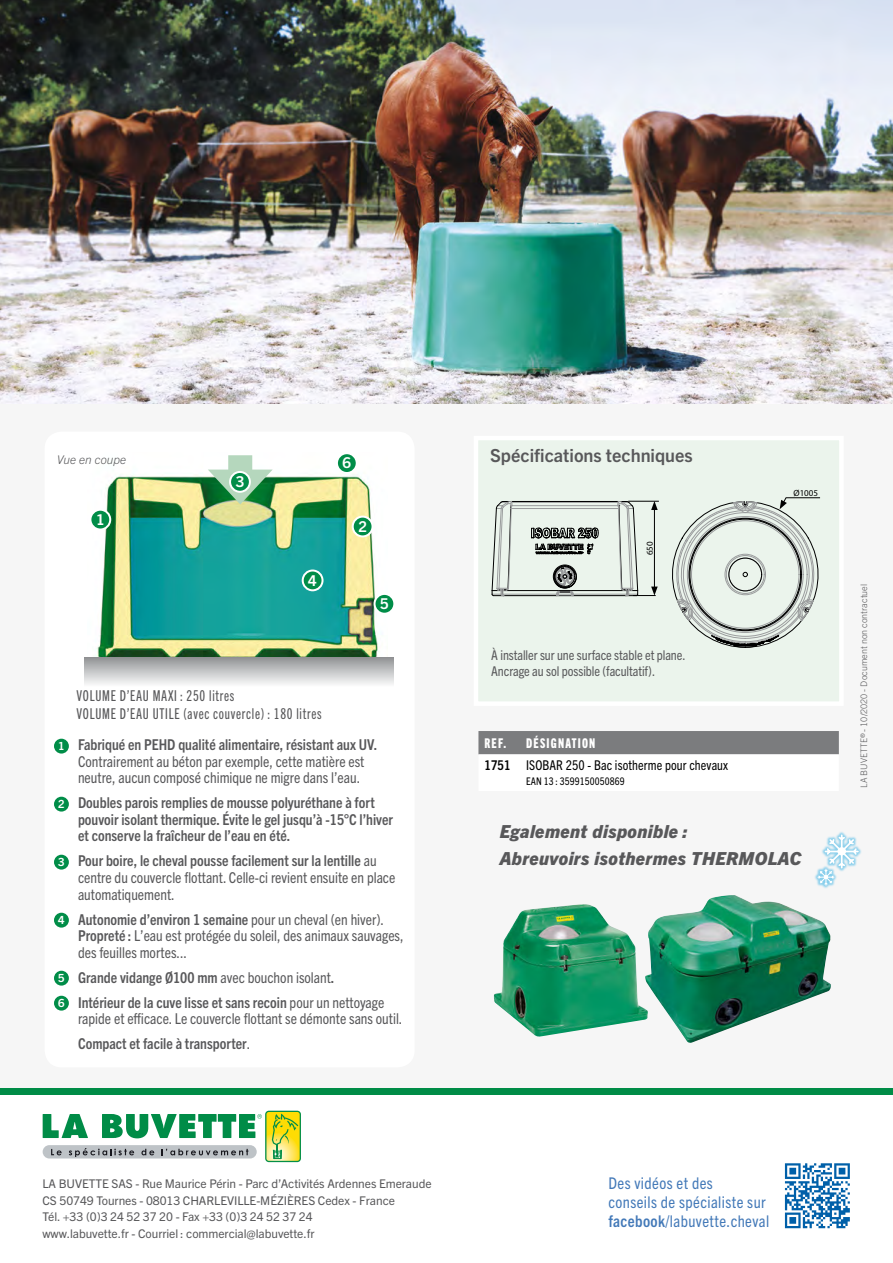
<style>
.page{position:relative;width:893px;height:1263px;background:#f6f6f6}
.page>*{position:absolute;margin:0;border:0;box-sizing:border-box;transform-origin:0 0}
.t1{font:italic 800 18px/27px "Trade Gothic Next LT Pro";letter-spacing:.02em;color:#58585a}
.t2{font:700 18px "Trade Gothic Next LT Pro";color:#58585a}
.t3{font:condensed 16.2px/19px "Trade Gothic Next LT Pro";letter-spacing:.025em;color:#4379b8}
.t4{font:condensed 15px/16.5px "Trade Gothic Next LT Pro";color:#58585a}
.t5{font:700 condensed 15px/16.5px "Trade Gothic Next LT Pro";color:#58585a}
.t6{font:15px/18px "Trade Gothic Next LT Pro Cm";letter-spacing:.05em;color:#58585a}
.t7{font:700 15px "Trade Gothic Next LT Pro";color:#fff}
.t8{font:condensed 13.5px/16.5px "Trade Gothic Next LT Pro";letter-spacing:-.005em;color:#58585a}
.t9{font:condensed 13.5px "Trade Gothic Next LT Pro";letter-spacing:.01em;color:#000}
.t10{font:13.5px "Trade Gothic Next LT Pro Hv Cm";letter-spacing:.09em;color:#fff}
.t11{font:12px/16.5px "Trade Gothic Next LT Pro";letter-spacing:-.005em;color:#58585a}
.t12{font:italic 300 12px "Trade Gothic Next LT Pro";letter-spacing:.01em;color:#58585a}
.t13{font:700 11.25px "Trade Gothic Next LT Pro";color:#fff}
.t14{font:condensed 10.5px "Trade Gothic Next LT Pro";letter-spacing:.01em;color:#000}
.t15{font:300 9px "Trade Gothic Next LT Pro";color:#58585a}
.t16{font:9px "Myriad Pro";color:#000}
.s1{font-weight:700}
.s2{font-weight:400}
</style>
<div class="page">
<div style="left:0;top:1092px;width:893px;height:171px;background:#fff"></div>
<div style="left:0;top:1089px;width:893px;height:6px;background:#008c47"></div>
<div style="left:474px;top:436px;width:370px;height:270px;background:#ebf4ec;border:4px solid #fff"></div>
<hr style="left:493px;top:595px;width:143px;height:1px;background:#000">
<hr style="left:503px;top:594px;width:54px;height:1px;background:#9a9c9d">
<hr style="left:573px;top:594px;width:54px;height:1px;background:#9a9c9d">
<hr style="left:503px;top:590px;width:124px;height:1px;background:#000">
<hr style="left:511px;top:508px;width:108px;height:1px;background:#9a9c9d">
<hr style="left:512px;top:505px;width:106px;height:1px;background:#9a9c9d">
<hr style="left:511px;top:502px;width:107px;height:1px;background:#9a9c9d">
<hr style="left:511px;top:501px;width:108px;height:1px;background:#000">
<div style="left:553px;top:565px;width:23px;height:23px;border:1px solid #000;border-radius:50%"></div>
<svg style="left:531px;top:528px;width:68px;height:27px"></svg>
<svg style="left:492px;top:501px;width:20px;height:95px"></svg>
<svg style="left:553px;top:566px;width:24px;height:30px"></svg>
<svg style="left:672px;top:497px;width:149px;height:150px"></svg>
<hr style="left:628px;top:501px;width:31px;height:1px;background:#000">
<svg style="left:618px;top:501px;width:40px;height:95px"></svg>
<div style="left:45px;top:432px;width:370px;height:635px;background:#fff;border-radius:17px"></div>
<img style="left:95px;top:455px;width:284px;height:202px">
<div style="left:228px;top:455px;width:24px;height:27px;background:#b5d7bd"></div>
<svg style="left:208px;top:470px;width:65px;height:34px;background:#5ca371"></svg>
<svg style="left:230px;top:472px;width:20px;height:20px"></svg>
<div style="left:229px;top:471px;width:22px;height:22px;border:2px solid #fff;border-radius:50%"></div>
<div style="left:84px;top:657px;width:310px;height:30px;background:linear-gradient(to bottom,#919294,#fafafb)"></div>
<div style="left:90px;top:510px;width:20px;height:19px;background:#008d48;border-radius:50%"></div>
<div style="left:89px;top:509px;width:22px;height:21px;border:2px solid #fff;border-radius:50%"></div>
<div style="left:353px;top:517px;width:20px;height:19px;background:#008d48;border-radius:50%"></div>
<div style="left:352px;top:516px;width:22px;height:21px;border:2px solid #fff;border-radius:50%"></div>
<div style="left:303px;top:570px;width:19px;height:20px;background:#008d48;border-radius:50%"></div>
<div style="left:302px;top:569px;width:21px;height:22px;border:2px solid #fff;border-radius:50%"></div>
<div style="left:375px;top:594px;width:19px;height:20px;background:#008d48;border-radius:50%"></div>
<div style="left:374px;top:593px;width:21px;height:22px;border:2px solid #fff;border-radius:50%"></div>
<div style="left:54px;top:739px;width:15px;height:14px;background:#008d48;border-radius:50%"></div>
<div style="left:54px;top:797px;width:15px;height:14px;background:#008d48;border-radius:50%"></div>
<div style="left:54px;top:855px;width:15px;height:14px;background:#008d48;border-radius:50%"></div>
<div style="left:54px;top:913px;width:15px;height:14px;background:#008d48;border-radius:50%"></div>
<div style="left:54px;top:971px;width:15px;height:14px;background:#008d48;border-radius:50%"></div>
<div style="left:54px;top:996px;width:15px;height:14px;background:#008d48;border-radius:50%"></div>
<div style="left:337px;top:453px;width:20px;height:20px;background:#008d48;border-radius:50%"></div>
<div style="left:336px;top:452px;width:22px;height:22px;border:2px solid #fff;border-radius:50%"></div>
<img style="left:0;top:0;width:893px;height:404px">
<img style="left:648px;top:895px;width:183px;height:148px">
<img style="left:494px;top:904px;width:154px;height:133px">
<div style="left:265px;top:1111px;width:36px;height:51px;border:1px solid #048f47;border-radius:3px"></div>
<svg style="left:43px;top:1111px;width:257px;height:50px"></svg>
<svg style="left:785px;top:1163px;width:65px;height:65px"></svg>
<div style="left:478px;top:731px;width:361px;height:24px;background:#7b7c7e"></div>
<div style="left:821px;top:831px;width:41px;height:41px;background:#009ee0;opacity:.44"></div>
<div style="left:814px;top:865px;width:24px;height:24px;background:#009ee0;opacity:.44"></div>
<svg style="left:817px;top:834px;width:42px;height:52px"></svg>
<p class="t12" style="left:57px;top:451px;width:71px">Vue en coupe</p>
<p class="t7" style="left:96px;top:509px;width:10px">1</p>
<p class="t7" style="left:236px;top:471px;width:10px">3</p>
<p class="t7" style="left:308px;top:570px;width:10px">4</p>
<p class="t7" style="left:343px;top:452px;width:10px">6</p>
<p class="t7" style="left:358px;top:516px;width:10px">2</p>
<p class="t7" style="left:380px;top:593px;width:10px">5</p>
<p class="t6" style="left:77px;top:685px;width:247px">VOLUME D’EAU MAXI : 250 LITRES<br>VOLUME D’EAU UTILE (AVEC COUVERCLE) : 180 LITRES</p>
<p class="t13" style="left:58px;top:738px;width:8px">1</p>
<p class="t13" style="left:58px;top:796px;width:8px">2</p>
<p class="t13" style="left:58px;top:854px;width:8px">3</p>
<p class="t13" style="left:58px;top:912px;width:8px">4</p>
<p class="t13" style="left:58px;top:970px;width:8px">5</p>
<p class="t13" style="left:58px;top:995px;width:8px">6</p>
<p class="t5" style="left:78px;top:736px;width:301px">Fabriqué en PEHD qualité alimentaire, résistant aux UV.</p>
<p class="t4" style="left:78px;top:752px;width:288px">Contrairement au béton par exemple, cette matière est neutre, aucun composé chimique ne migre dans l’eau.</p>
<p class="t5" style="left:78px;top:794px;width:317px">Doubles parois remplies de mousse polyuréthane à fort pouvoir isolant thermique. Évite le gel jusqu’à -15°C l’hiver et conserve la fraîcheur de l’eau en été.</p>
<p class="t4" style="left:78px;top:852px;width:319px"><span class="s1">Pour boire, le cheval pousse facilement sur la lentille</span> au centre du couvercle flottant. Celle-ci revient ensuite en place automatiquement.</p>
<p class="t4" style="left:78px;top:910px;width:327px"><span class="s1">Autonomie d’environ 1 semaine</span> pour un cheval (en hiver).<br><span class="s1">Propreté :</span> L’eau est protégée du soleil, des animaux sauvages, des feuilles mortes...</p>
<p class="t5" style="left:78px;top:964px;width:308px;line-height:25px">Grande vidange Ø100 mm <span class="s2">avec bouchon isolant</span>.<br>Intérieur de la cuve lisse et sans recoin <span class="s2">pour un nettoyage</span></p>
<p class="t4" style="left:78px;top:1005px;width:326px;line-height:25px">rapide et efficace. Le couvercle flottant se démonte sans outil.<br><span class="s1">Compact et facile à transporter</span>.</p>
<p class="t11" style="left:43px;top:1175px;width:391px">LA BUVETTE SAS - Rue Maurice Périn - Parc d’Activités Ardennes Emeraude CS 50749 Tournes - 08013 CHARLEVILLE-MÉZIÈRES Cedex - France<br>Tél. +33 (0)3 24 52 37 20 - Fax +33 (0)3 24 52 37 24<br>www.labuvette.fr - Courriel : commercial@labuvette.fr</p>
<p class="t2" style="left:490px;top:443px;width:204px">Spécifications techniques</p>
<p class="t16" style="left:644px;top:555px;width:15px;rotate:-90deg">650</p>
<p class="t8" style="left:491px;top:646px;width:196px">À installer sur une surface stable et plane.<br>Ancrage au sol possible (facultatif).</p>
<p class="t16" style="left:793px;top:487px;width:26px">Ø1005</p>
<p class="t10" style="left:484px;top:734px;width:23px">REF.</p>
<p class="t10" style="left:526px;top:734px;width:71px">DÉSIGNATION</p>
<p class="t9" style="left:484px;top:756px;width:245px"><span class="s1">1751</span> ISOBAR 250 - Bac isotherme pour chevaux</p>
<p class="t14" style="left:526px;top:774px;width:100px">EAN 13 : 3599150050869</p>
<p class="t1" style="left:500px;top:817px;width:303px">Egalement disponible :<br>Abreuvoirs isothermes THERMOLAC</p>
<p class="t15" style="left:857px;top:788px;width:205px;rotate:-90deg">LA BUVETTE® - 10/2020 - Document non contractuel</p>
<p class="t3" style="left:608px;top:1172px;width:162px">Des vidéos et des<br>conseils de spécialiste sur <span class="s1">facebook</span>/labuvette.cheval</p>
</div>
